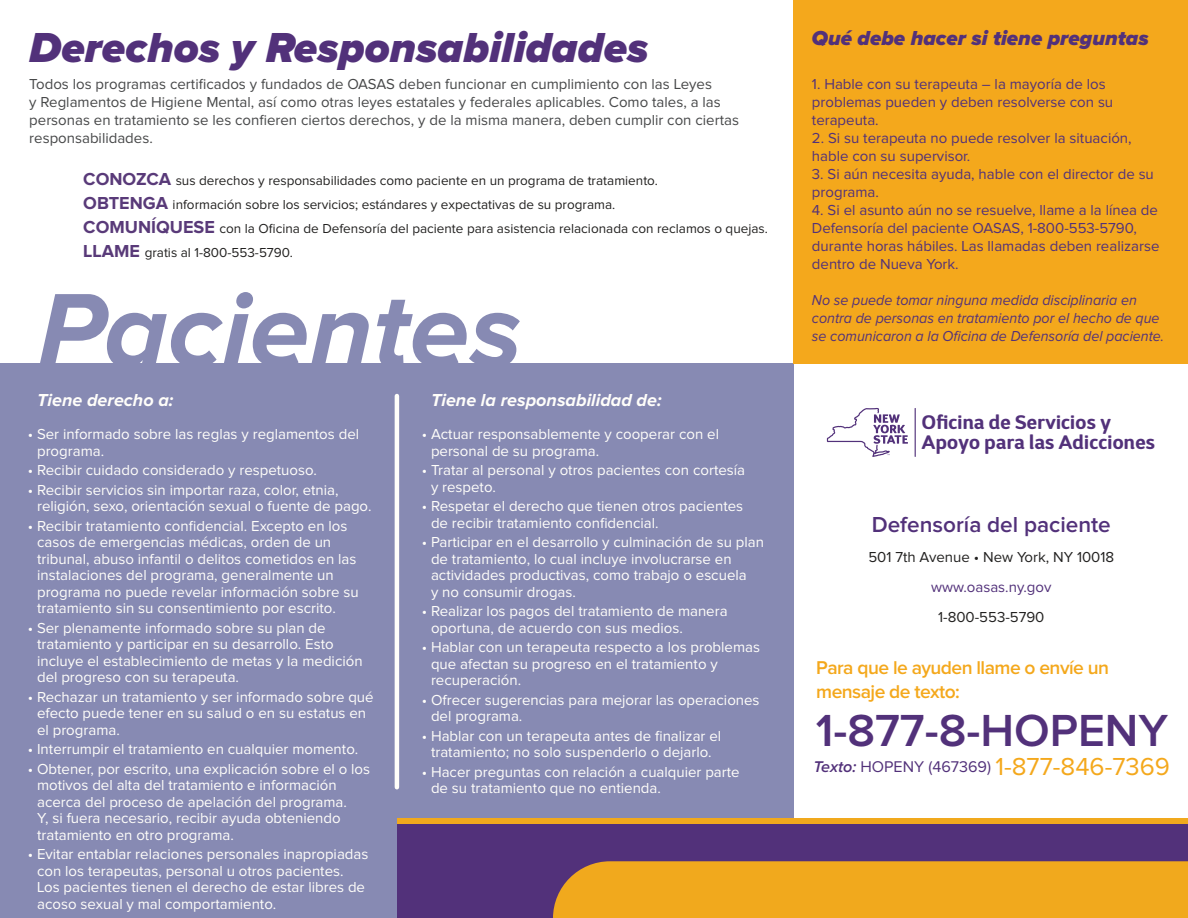
<style>
.page{position:relative;width:1188px;height:918px;background:#fff}
.page>*{position:absolute;margin:0;border:0;box-sizing:border-box;transform-origin:0 0}
.t1{font:italic 700 108.6px "Proxima Nova";color:#878ab3}
.t2{font:600 46.65px "Proxima Nova";color:#52317a}
.t3{font:italic 900 43.5px "Proxima Nova";color:#52317a}
.t4{font:600 22.5px "Proxima Nova";color:#52317a}
.t5{font:italic 900 21px "Proxima Nova";color:#52317a}
.t6{font:700 19.5px/19.5px "D Sari";letter-spacing:.015em;color:#52317a}
.t7{font:600 19.2px/23.1px "Proxima Nova";letter-spacing:-.03em;color:#f4a81c}
.t8{font:italic 700 18px "Proxima Nova";color:#fffefa}
.t9{font:16.05px "Proxima Nova";color:#52317a}
.t10{font:15px/16.5px "Proxima Nova";color:#fffefa}
.t11{font:15px/18px "Proxima Nova";color:#52317a}
.t12{font:15px/18px "Proxima Nova";color:#474849}
.t13{font:italic 15px/18px "Proxima Nova";color:#52317a;scale:.95 1}
.t14{font:15px "Proxima Nova";color:#222120}
.t15{font:13.5px/24px "Proxima Nova";color:#222120}
.s1{font-weight:700;font-size:18px;color:#593a79}
.s2{font-weight:600;font-style:italic}
.s3{font-size:25.5px;color:#f4a81c}
</style>
<div class="page">
<div style="left:0;top:363px;width:793px;height:555px;background:#878ab3"></div>
<div style="left:794px;top:0;width:394px;height:363px;background:#f4a81c"></div>
<div style="left:397px;top:823px;width:791px;height:95px;background:#52317a"></div>
<div style="left:397px;top:818px;width:791px;height:5px;background:#f1a91d"></div>
<div style="left:553px;top:861px;width:635px;height:57px;background:#f1a91d"></div>
<hr style="left:915px;top:408px;width:1px;height:49px;background:#52317a">
<svg style="left:827px;top:408px;width:81px;height:49px"></svg>
<hr style="left:395px;top:396px;width:4px;height:391px;background:#fffefa">
<h3 class="t3" style="left:29px;top:28px;width:621px">Derechos y Responsabilidades</h3>
<p class="t12" style="left:29px;top:76px;width:711px">Todos los programas certificados y fundados de OASAS deben funcionar en cumplimiento con las Leyes<br>y Reglamentos de Higiene Mental, así como otras leyes estatales y federales aplicables. Como tales, a las personas en tratamiento se les confieren ciertos derechos, y de la misma manera, deben cumplir con ciertas responsabilidades.</p>
<p class="t15" style="left:83px;top:169px;width:686px"><span class="s1">CONOZCA</span> sus derechos y responsabilidades como paciente en un programa de tratamiento.<br><span class="s1">OBTENGA</span> información sobre los servicios; estándares y expectativas de su programa.<br><span class="s1">COMUNÍQUESE</span> con la Oficina de Defensoría del paciente para asistencia relacionada con reclamos o quejas.<br><span class="s1">LLAME</span> gratis al 1-800-553-5790.</p>
<h1 class="t1" style="left:38px;top:281px;width:485px">Pacientes</h1>
<p class="t8" style="left:37px;top:392px;width:138px">Tiene derecho a:</p>
<p class="t10" style="left:37px;top:426px;width:324px;text-indent:-9px">• Ser informado sobre las reglas y reglamentos del programa.</p>
<p class="t10" style="left:28px;top:462px;width:291px">• Recibir cuidado considerado y respetuoso.</p>
<p class="t10" style="left:37px;top:482px;width:336px;text-indent:-9px">• Recibir servicios sin importar raza, color, etnia, religión, sexo, orientación sexual o fuente de pago.</p>
<p class="t10" style="left:37px;top:518px;width:323px;text-indent:-9px">• Recibir tratamiento confidencial. Excepto en los casos de emergencias médicas, orden de un tribunal, abuso infantil o delitos cometidos en las instalaciones del programa, generalmente un programa no puede revelar información sobre su tratamiento sin su consentimiento por escrito.</p>
<p class="t10" style="left:37px;top:620px;width:327px;text-indent:-9px">• Ser plenamente informado sobre su plan de tratamiento y participar en su desarrollo. Esto incluye el establecimiento de metas y la medición del progreso con su terapeuta.</p>
<p class="t10" style="left:37px;top:689px;width:338px;text-indent:-9px">• Rechazar un tratamiento y ser informado sobre qué efecto puede tener en su salud o en su estatus en el programa.</p>
<p class="t10" style="left:28px;top:741px;width:332px">• Interrumpir el tratamiento en cualquier momento.</p>
<p class="t10" style="left:37px;top:761px;width:335px;text-indent:-9px">• Obtener, por escrito, una explicación sobre el o los motivos del alta del tratamiento e información acerca del proceso de apelación del programa.<br>Y, si fuera necesario, recibir ayuda obteniendo tratamiento en otro programa.</p>
<p class="t10" style="left:37px;top:846px;width:333px;text-indent:-9px">• Evitar entablar relaciones personales inapropiadas con los terapeutas, personal u otros pacientes.<br>Los pacientes tienen el derecho de estar libres de acoso sexual y mal comportamiento.</p>
<p class="t8" style="left:431px;top:392px;width:232px">Tiene la responsabilidad de:</p>
<p class="t10" style="left:431px;top:426px;width:290px;text-indent:-9px">• Actuar responsablemente y cooperar con el personal de su programa.</p>
<p class="t10" style="left:431px;top:462px;width:316px;text-indent:-9px">• Tratar al personal y otros pacientes con cortesía y respeto.</p>
<p class="t10" style="left:431px;top:498px;width:314px;text-indent:-9px">• Respetar el derecho que tienen otros pacientes de recibir tratamiento confidencial.</p>
<p class="t10" style="left:431px;top:534px;width:335px;text-indent:-9px">• Participar en el desarrollo y culminación de su plan de tratamiento, lo cual incluye involucrarse en actividades productivas, como trabajo o escuela<br>y no consumir drogas.</p>
<p class="t10" style="left:431px;top:603px;width:298px;text-indent:-9px">• Realizar los pagos del tratamiento de manera oportuna, de acuerdo con sus medios.</p>
<p class="t10" style="left:431px;top:639px;width:331px;text-indent:-9px">• Hablar con un terapeuta respecto a los problemas que afectan su progreso en el tratamiento y recuperación.</p>
<p class="t10" style="left:431px;top:692px;width:330px;text-indent:-9px">• Ofrecer sugerencias para mejorar las operaciones del programa.</p>
<p class="t10" style="left:422px;top:728px;width:301px;text-align:center">• Hablar con un terapeuta antes de finalizar el tratamiento; no solo suspenderlo o dejarlo.</p>
<p class="t10" style="left:431px;top:764px;width:310px;text-indent:-9px">• Hacer preguntas con relación a cualquier parte de su tratamiento que no entienda.</p>
<h3 class="t5" style="left:812px;top:29px;width:338px">Qué debe hacer si tiene preguntas</h3>
<p class="t11" style="left:812px;top:75px;width:303px">1. Hable con su terapeuta – la mayoría de los problemas pueden y deben resolverse con su terapeuta.</p>
<p class="t11" style="left:812px;top:129px;width:321px">2. Si su terapeuta no puede resolver la situación, hable con su supervisor.</p>
<p class="t11" style="left:812px;top:165px;width:343px">3. Si aún necesita ayuda, hable con el director de su programa.</p>
<p class="t11" style="left:812px;top:201px;width:349px">4. Si el asunto aún no se resuelve, llame a la línea de Defensoría del paciente OASAS, 1-800-553-5790, durante horas hábiles. Las llamadas deben realizarse dentro de Nueva York.</p>
<p class="t13" style="left:812px;top:291px;width:372px">No se puede tomar ninguna medida disciplinaria en contra de personas en tratamiento por el hecho de que se comunicaron a la Oficina de Defensoría del paciente.</p>
<h3 class="t6" style="left:922px;top:412px;width:235px">Oficina de Servicios y<br>Apoyo para las Adicciones</h3>
<h3 class="t4" style="left:872px;top:514px;width:241px">Defensoría del paciente</h3>
<p class="t14" style="left:868px;top:550px;width:247px">501 7th Avenue • New York, NY 10018</p>
<p class="t11" style="left:931px;top:578px;width:122px">www.oasas.ny.gov</p>
<p class="t14" style="left:938px;top:610px;width:108px">1-800-553-5790</p>
<p class="t7" style="left:816px;top:657px;width:294px">Para que le ayuden llame o envíe un mensaje de texto:</p>
<h2 class="t2" style="left:816px;top:709px;width:354px">1-877-8-HOPENY</h2>
<p class="t9" style="left:814px;top:760px;width:358px"><span class="s2">Texto:</span> HOPENY (467369) <span class="s3">1-877-846-7369</span></p>
</div>
